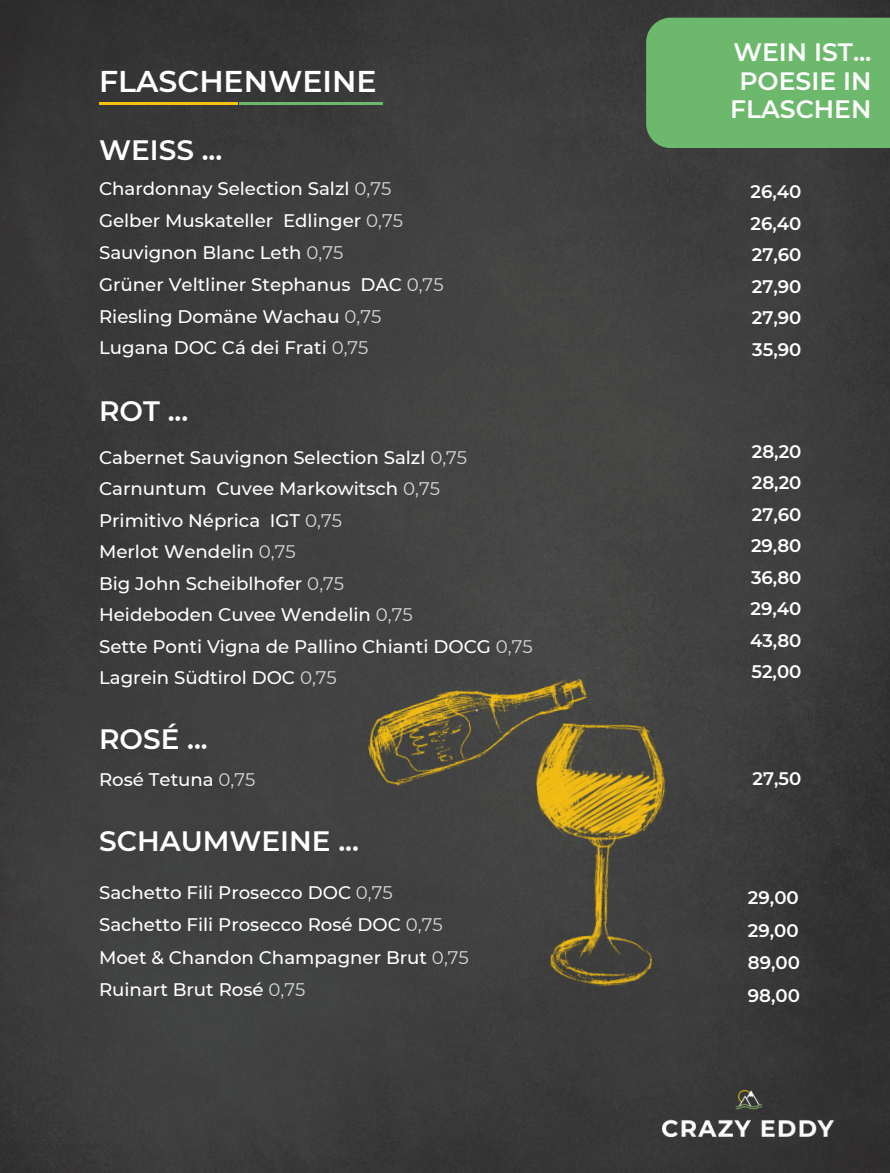
<style>
.page{position:relative;width:890px;height:1173px;background:#fff}
.page>*{position:absolute;margin:0;border:0;box-sizing:border-box;transform-origin:0 0}
.t1{font:600 30px "Montserrat";color:#fff}
.t2{font:600 28px "Montserrat";color:#fff}
.t3{font:600 25px/28.4px "Montserrat";color:#fff;text-align:center}
.t4{font:500 18.2px "Montserrat";color:#fff}
.t5{font:600 18.2px/31.6px "Montserrat";color:#fff;text-align:justify}
.s1{font-weight:400;color:#d9d9d9}
</style>
<div class="page">
<img style="left:0;top:0;width:890px;height:1173px">
<hr style="left:99px;top:102px;width:138px;height:3px;background:#f6c10f">
<hr style="left:239px;top:102px;width:143px;height:3px;background:#6cb96d">
<img style="left:361px;top:670px;width:234px;height:119px">
<div style="left:646px;top:18px;width:244px;height:130px;background:#6cb96d"></div>
<img style="left:533px;top:718px;width:144px;height:271px">
<img style="left:662px;top:1090px;width:171px;height:47px">
<p class="t1" style="left:99px;top:63px;width:279px">FLASCHENWEINE</p>
<p class="t2" style="left:99px;top:133px;width:125px">WEISS ...</p>
<p class="t4" style="left:99px;top:178px;width:294px">Chardonnay Selection Salzl <span class="s1">0,75</span></p>
<p class="t4" style="left:99px;top:210px;width:305px">Gelber Muskateller Edlinger <span class="s1">0,75</span></p>
<p class="t4" style="left:99px;top:241px;width:246px">Sauvignon Blanc Leth <span class="s1">0,75</span></p>
<h1 class="t4" style="left:99px;top:273px;width:346px">Grüner Veltliner Stephanus DAC <span class="s1">0,75</span></h1>
<h3 class="t4" style="left:99px;top:305px;width:284px">Riesling Domäne Wachau <span class="s1">0,75</span></h3>
<p class="t4" style="left:99px;top:337px;width:271px">Lugana DOC Cá dei Frati <span class="s1">0,75</span></p>
<p class="t2" style="left:99px;top:394px;width:91px">ROT ...</p>
<p class="t4" style="left:99px;top:446px;width:370px">Cabernet Sauvignon Selection Salzl <span class="s1">0,75</span></p>
<p class="t4" style="left:99px;top:478px;width:342px">Carnuntum Cuvee Markowitsch <span class="s1">0,75</span></p>
<p class="t4" style="left:99px;top:509px;width:244px">Primitivo Néprica IGT <span class="s1">0,75</span></p>
<p class="t4" style="left:99px;top:541px;width:198px">Merlot Wendelin <span class="s1">0,75</span></p>
<p class="t4" style="left:99px;top:572px;width:247px">Big John Scheiblhofer <span class="s1">0,75</span></p>
<p class="t4" style="left:99px;top:604px;width:315px">Heideboden Cuvee Wendelin <span class="s1">0,75</span></p>
<p class="t4" style="left:99px;top:635px;width:435px">Sette Ponti Vigna de Pallino Chianti DOCG <span class="s1">0,75</span></p>
<h1 class="t4" style="left:99px;top:667px;width:239px">Lagrein Südtirol DOC <span class="s1">0,75</span></h1>
<p class="t2" style="left:99px;top:722px;width:110px">ROSÉ ...</p>
<h3 class="t3" style="left:730px;top:38px;width:143px">WEIN IST...<br>POESIE IN<br>FLASCHEN</h3>
<p class="t5" style="left:750px;top:176px;width:52px">26,40<br>26,40<br>27,60<br>27,90<br>27,90<br>35,90</p>
<p class="t5" style="left:750px;top:436px;width:53px">28,20<br>28,20<br>27,60<br>29,80<br>36,80<br>29,40<br>43,80<br>52,00</p>
<h3 class="t4" style="left:99px;top:768px;width:158px">Rosé Tetuna <span class="s1">0,75</span></h3>
<h3 class="t5" style="left:752px;top:763px;width:50px">27,50</h3>
<p class="t2" style="left:99px;top:824px;width:261px">SCHAUMWEINE ...</p>
<p class="t4" style="left:99px;top:881px;width:295px">Sachetto Fili Prosecco DOC <span class="s1">0,75</span></p>
<p class="t4" style="left:99px;top:914px;width:345px">Sachetto Fili Prosecco Rosé DOC <span class="s1">0,75</span></p>
<p class="t4" style="left:99px;top:946px;width:371px">Moet &amp; Chandon Champagner Brut <span class="s1">0,75</span></p>
<p class="t4" style="left:99px;top:979px;width:208px">Ruinart Brut Rosé <span class="s1">0,75</span></p>
<h1 class="t5" style="left:747px;top:882px;width:54px;line-height:32.4px">29,00<br>29,00<br>89,00<br>98,00</h1>
</div>
